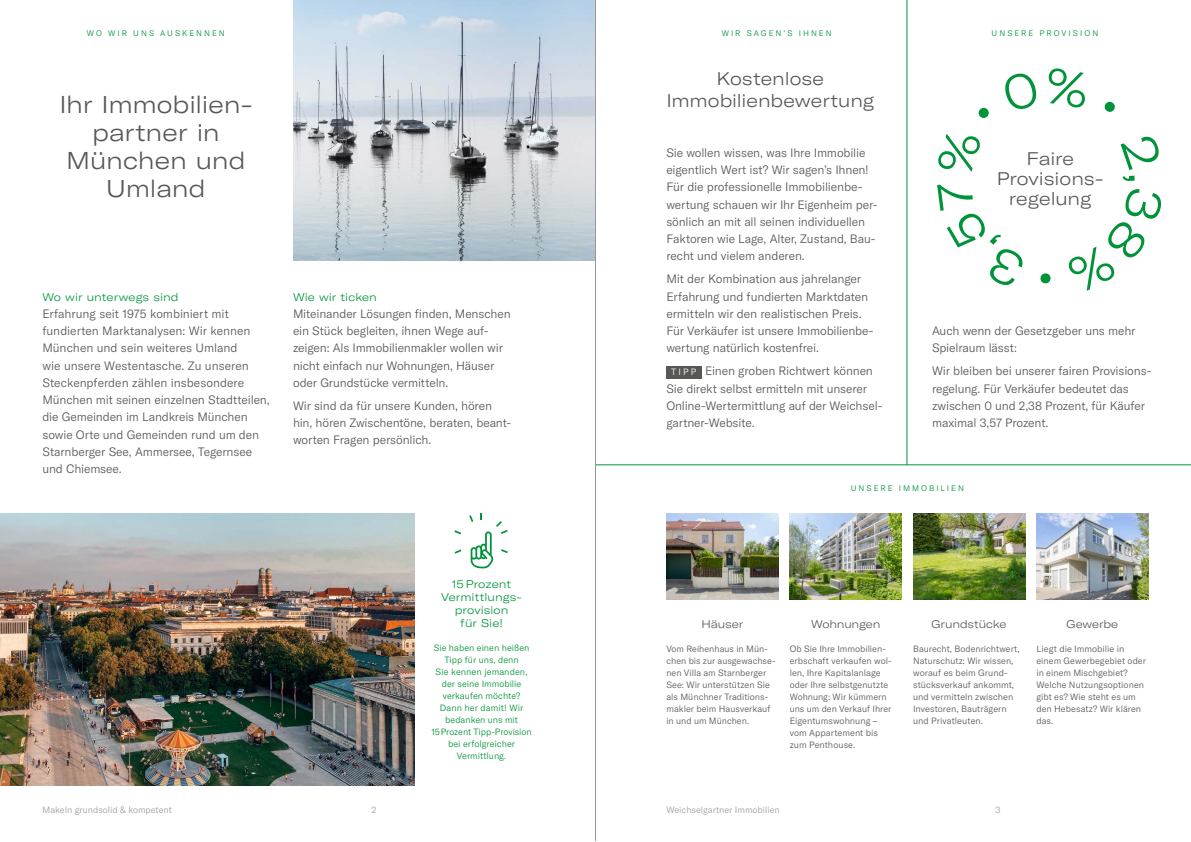
<style>
.page{position:relative;width:1191px;height:842px;background:#fff}
.page>*{position:absolute;margin:0;border:0;box-sizing:border-box;transform-origin:0 0}
.t1{font:300 expanded 24px/28px "GT America";letter-spacing:-.005em;color:#575756;text-align:center}
.t2{font:300 expanded 18px/20px "GT America";color:#575756;text-align:center}
.t3{font:300 12px/17.2px "GT America";letter-spacing:-.01em;color:#575756}
.t4{font:300 expanded 11px/13px "GT America";letter-spacing:.005em;color:#00933a;text-align:center}
.t5{font:300 expanded 11px "GT America";letter-spacing:-.015em;color:#575756}
.t6{font:300 9px/12px "GT America";color:#575756}
.t7{font:300 9px/12px "GT America";color:#00933a;text-align:center}
.t8{font:300 9px "GT America";color:#9d9d9c}
.t9{font:300 8px "GT America";letter-spacing:.25em;color:#00933a}
.s1{font-size:9px;color:#fff}
</style>
<div class="page">
<img style="left:0;top:513px;width:415px;height:272px">
<div style="left:666px;top:366px;width:35px;height:12px;background:#575756"></div>
<hr style="left:596px;top:465px;width:595px;height:1px;background:#00933a">
<hr style="left:906px;top:0;width:1px;height:465px;background:#00933a">
<img style="left:666px;top:513px;width:112px;height:87px">
<img style="left:1036px;top:513px;width:112px;height:87px">
<img style="left:789px;top:513px;width:112px;height:87px">
<img style="left:913px;top:513px;width:112px;height:87px">
<svg style="left:454px;top:530px;width:7px;height:4px"></svg>
<svg style="left:454px;top:549px;width:7px;height:5px"></svg>
<svg style="left:469px;top:513px;width:39px;height:55px"></svg>
<img style="left:293px;top:0;width:302px;height:260px">
<hr style="left:595px;top:0;width:1px;height:841px;background:#999898">
<p class="t9" style="left:87px;top:29px;width:139px">WO WIR UNS AUSKENNEN</p>
<p class="t9" style="left:721px;top:29px;width:111px">WIR SAGEN’S IHNEN</p>
<p class="t9" style="left:991px;top:29px;width:108px">UNSERE PROVISION</p>
<h1 class="t1" style="left:59px;top:91px;width:195px">Ihr Immobilien&shy;partner in<br>München und<br>Umland</h1>
<p class="t4" style="left:42px;top:290px;width:138px">Wo wir unterwegs sind</p>
<p class="t3" style="left:42px;top:305px;width:229px">Erfahrung seit 1975 kombiniert mit fundierten Marktanalysen: Wir kennen München und sein weiteres Umland<br>wie unsere Westentasche. Zu unseren Steckenpferden zählen insbesondere München mit seinen einzelnen Stadtteilen, die Gemeinden im Landkreis München sowie Orte und Gemeinden rund um den Starnberger See, Ammersee, Tegernsee und Chiemsee.</p>
<p class="t4" style="left:293px;top:290px;width:85px">Wie wir ticken</p>
<p class="t3" style="left:293px;top:305px;width:219px">Miteinander Lösungen finden, Menschen ein Stück begleiten, ihnen Wege auf&shy;zeigen: Als Immobilienmakler wollen wir nicht einfach nur Wohnungen, Häuser oder Grundstücke vermitteln.</p>
<p class="t3" style="left:293px;top:397px;width:220px">Wir sind da für unsere Kunden, hören hin, hören Zwischentöne, beraten, beant&shy;worten Fragen persönlich.</p>
<p class="t4" style="left:441px;top:578px;width:82px">15 Prozent<br>Vermittlungs&shy;provision<br>für Sie!</p>
<p class="t7" style="left:431px;top:642px;width:102px">Sie haben einen heißen<br>Tipp für uns, denn<br>Sie kennen jemanden, der seine Immobilie verkaufen möchte?<br>Dann her damit! Wir bedanken uns mit<br>15 Prozent Tipp-Provision bei erfolgreicher<br>Vermittlung.</p>
<h2 class="t2" style="left:666px;top:68px;width:209px;line-height:22px">Kostenlose<br>Immobilienbewertung</h2>
<p class="t3" style="left:666px;top:144px;width:213px">Sie wollen wissen, was Ihre Immobilie eigentlich Wert ist? Wir sagen’s Ihnen!<br>Für die professionelle Immobilienbe&shy;wertung schauen wir Ihr Eigenheim per&shy;sönlich an mit all seinen individuellen Faktoren wie Lage, Alter, Zustand, Bau&shy;recht und vielem anderen.</p>
<p class="t3" style="left:666px;top:270px;width:209px">Mit der Kombination aus jahrelanger Erfahrung und fundierten Marktdaten ermitteln wir den realistischen Preis.<br>Für Verkäufer ist unsere Immobilienbe&shy;wertung natürlich kostenfrei.</p>
<p class="t3" style="left:666px;top:362px;width:217px;text-indent:5px"><span class="s1">T I P P</span> Einen groben Richtwert können Sie direkt selbst ermitteln mit unserer Online-Wertermittlung auf der Weichsel&shy;gartner-Website.</p>
<h2 class="t2" style="left:996px;top:148px;width:109px">Faire<br>Provisions&shy;regelung</h2>
<p class="t3" style="left:932px;top:322px;width:205px">Auch wenn der Gesetzgeber uns mehr<br>Spielraum lässt:</p>
<p class="t3" style="left:932px;top:362px;width:221px">Wir bleiben bei unserer fairen Provisions&shy;regelung. Für Verkäufer bedeutet das zwischen 0 und 2,38 Prozent, für Käufer maximal 3,57 Prozent.</p>
<p class="t9" style="left:851px;top:483px;width:115px">UNSERE IMMOBILIEN</p>
<p class="t5" style="left:701px;top:617px;width:43px">Häuser</p>
<p class="t6" style="left:666px;top:643px;width:111px">Vom Reihenhaus in Mün&shy;chen bis zur ausgewachse&shy;nen Villa am Starnberger<br>See: Wir unterstützen Sie als Münchner Traditions&shy;makler beim Hausverkauf in und um München.</p>
<p class="t5" style="left:811px;top:617px;width:71px">Wohnungen</p>
<p class="t6" style="left:789px;top:643px;width:103px">Ob Sie Ihre Immobilien&shy;erbschaft verkaufen wol&shy;len, Ihre Kapitalanlage oder Ihre selbstgenutzte<br>Wohnung: Wir kümmern uns um den Verkauf Ihrer<br>Eigentumswohnung – vom Appartement bis zum Penthouse.</p>
<p class="t5" style="left:931px;top:617px;width:76px">Grundstücke</p>
<p class="t6" style="left:913px;top:643px;width:108px">Baurecht, Bodenrichtwert,<br>Naturschutz: Wir wissen, worauf es beim Grund&shy;stücksverkauf ankommt, und vermitteln zwischen<br>Investoren, Bauträgern und Privatleuten.</p>
<p class="t5" style="left:1066px;top:617px;width:53px">Gewerbe</p>
<p class="t6" style="left:1036px;top:643px;width:111px">Liegt die Immobilie in einem Gewerbegebiet oder in einem Mischgebiet?<br>Welche Nutzungsoptionen gibt es? Wie steht es um den Hebesatz? Wir klären das.</p>
<p class="t8" style="left:43px;top:804px;width:131px">Makeln grundsolid &amp; kompetent</p>
<p class="t8" style="left:371px;top:804px;width:6px">2</p>
<p class="t8" style="left:666px;top:804px;width:115px">Weichselgartner Immobilien</p>
<p class="t8" style="left:995px;top:804px;width:7px">3</p>
</div>
